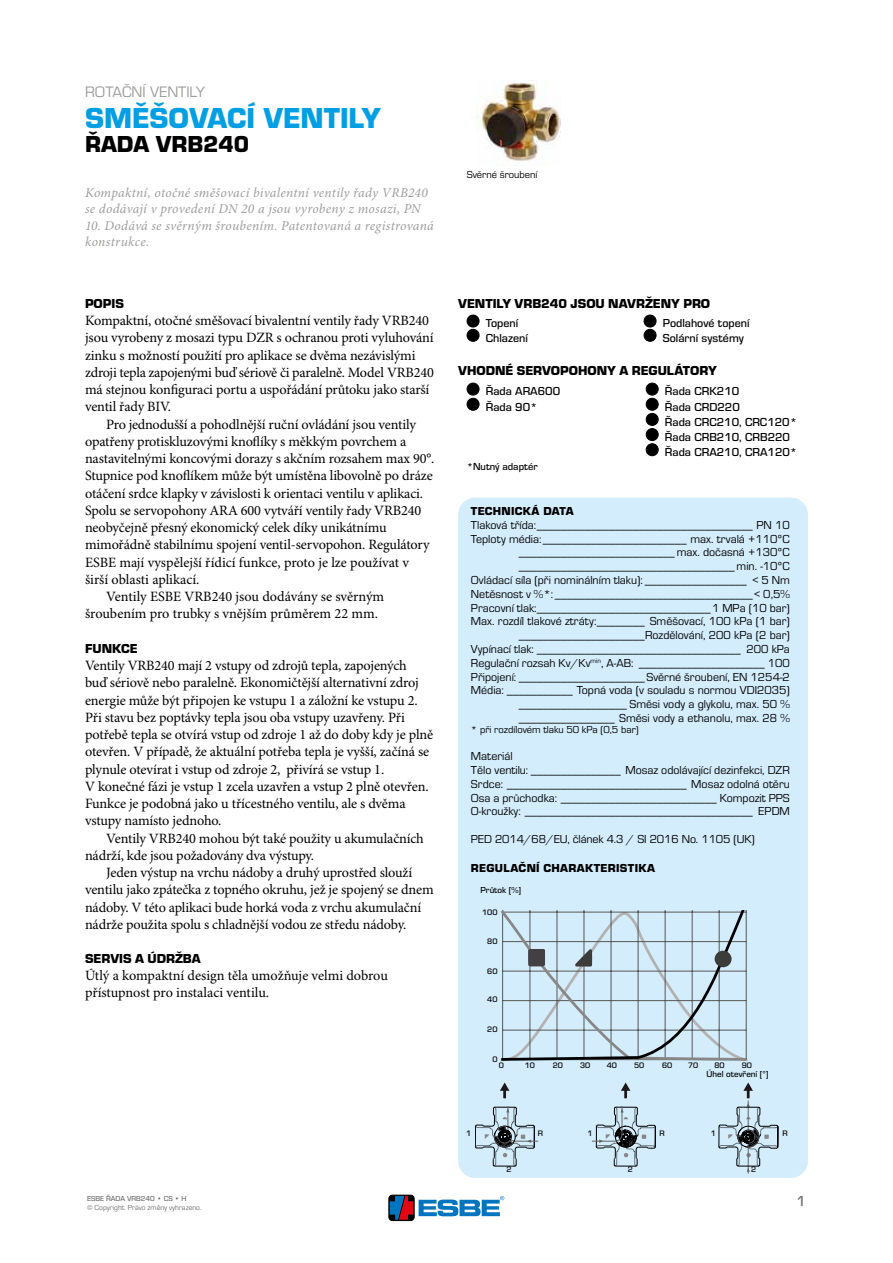
<style>
.page{position:relative;width:893px;height:1263px;background:#fff}
.page>*{position:absolute;margin:0;border:0;box-sizing:border-box;transform-origin:0 0}
.t1{font:700 30px "ESBE Eurostile";color:#009fe3}
.t2{font:700 24px "ESBE Eurostile";color:#000}
.t3{font:15.75px "ESBE Eurostile";color:#9d9d9c}
.t4{font:500 15px "ESBE Eurostile";color:#706f6f}
.t5{font:14.25px/17.2px "Minion Pro";letter-spacing:-.01em;color:#000}
.t6{font:italic 13.5px/16.5px "Minion Pro";letter-spacing:.02em;color:#9d9d9c}
.t7{font:700 13.5px "ESBE Eurostile";color:#000}
.t8{font:12px/13.8px "ESBE Eurostile";color:#000;text-align:right}
.t9{font:500 12px/15.1px "ESBE Eurostile";color:#000}
.t10{font:700 12px "ESBE Eurostile";letter-spacing:.025em;color:#000}
.t11{font:10.5px "ESBE Eurostile";color:#000}
.t12{font:500 10.5px "ESBE Eurostile";color:#000}
.t13{font:500 9px "ESBE Eurostile";color:#000}
.t14{font:500 8.25px "ESBE Eurostile";color:#000}
.t15{font:7.5px "ESBE Eurostile";color:#706f6f}
.t16{font:500 7.5px "ESBE Eurostile";color:#706f6f}
</style>
<div class="page">
<div style="left:458px;top:497px;width:350px;height:681px;background:#d4edfc;border-radius:17px"></div>
<svg style="left:500px;top:910px;width:248px;height:152px"></svg>
<hr style="left:748px;top:1100px;width:1px;height:73px;background:#646363">
<svg style="left:475px;top:1082px;width:303px;height:90px"></svg>
<img style="left:477px;top:82px;width:84px;height:80px">
<div style="left:467px;top:315px;width:12px;height:12px;background:#000;border-radius:50%"></div>
<div style="left:467px;top:315px;width:12px;height:12px;border:1px solid #000;border-radius:50%"></div>
<div style="left:467px;top:329px;width:12px;height:12px;background:#000;border-radius:50%"></div>
<div style="left:467px;top:329px;width:12px;height:13px;border:1px solid #000;border-radius:50%"></div>
<div style="left:644px;top:315px;width:12px;height:12px;background:#000;border-radius:50%"></div>
<div style="left:644px;top:315px;width:12px;height:12px;border:1px solid #000;border-radius:50%"></div>
<div style="left:644px;top:329px;width:12px;height:12px;background:#000;border-radius:50%"></div>
<div style="left:644px;top:329px;width:12px;height:13px;border:1px solid #000;border-radius:50%"></div>
<div style="left:467px;top:383px;width:12px;height:12px;background:#000;border-radius:50%"></div>
<div style="left:467px;top:383px;width:12px;height:12px;border:1px solid #000;border-radius:50%"></div>
<div style="left:467px;top:398px;width:12px;height:12px;background:#000;border-radius:50%"></div>
<div style="left:467px;top:398px;width:12px;height:13px;border:1px solid #000;border-radius:50%"></div>
<div style="left:646px;top:383px;width:12px;height:12px;background:#000;border-radius:50%"></div>
<div style="left:646px;top:383px;width:13px;height:12px;border:1px solid #000;border-radius:50%"></div>
<div style="left:646px;top:398px;width:12px;height:12px;background:#000;border-radius:50%"></div>
<div style="left:646px;top:398px;width:13px;height:13px;border:1px solid #000;border-radius:50%"></div>
<div style="left:646px;top:413px;width:12px;height:12px;background:#000;border-radius:50%"></div>
<div style="left:646px;top:413px;width:13px;height:13px;border:1px solid #000;border-radius:50%"></div>
<div style="left:646px;top:429px;width:12px;height:12px;background:#000;border-radius:50%"></div>
<div style="left:646px;top:428px;width:13px;height:13px;border:1px solid #000;border-radius:50%"></div>
<div style="left:646px;top:444px;width:12px;height:12px;background:#000;border-radius:50%"></div>
<div style="left:646px;top:443px;width:13px;height:13px;border:1px solid #000;border-radius:50%"></div>
<div style="left:389px;top:1195px;width:25px;height:25px;border:1px solid #000;border-radius:4px"></div>
<svg style="left:390px;top:1196px;width:23px;height:24px"></svg>
<svg style="left:419px;top:1196px;width:85px;height:20px"></svg>
<p class="t3" style="left:85px;top:83px;width:121px">ROTAČNÍ VENTILY</p>
<h1 class="t1" style="left:85px;top:102px;width:298px">SMĚŠOVACÍ VENTILY</h1>
<h2 class="t2" style="left:85px;top:131px;width:166px">ŘADA VRB240</h2>
<p class="t6" style="left:85px;top:185px;width:344px">Kompaktní, otočné směšovací bivalentní ventily řady VRB240 se dodávají v provedení DN 20 a jsou vyrobeny z mosazi, PN</p>
<p class="t6" style="left:85px;top:218px;width:350px">10. Dodává se svěrným šroubením. Patentovaná a registrovaná konstrukce.</p>
<p class="t7" style="left:85px;top:296px;width:40px">POPIS</p>
<p class="t5" style="left:85px;top:312px;width:350px">Kompaktní, otočné směšovací bivalentní ventily řady VRB240 jsou vyrobeny z mosazi typu DZR s ochranou proti vyluhování zinku s možností použití pro aplikace se dvěma nezávislými zdroji tepla zapojenými buď sériově či paralelně. Model VRB240 má stejnou konfiguraci portu a uspořádání průtoku jako starší ventil řady BIV.</p>
<p class="t5" style="left:106px;top:416px;width:311px">Pro jednodušší a pohodlnější ruční ovládání jsou ventily</p>
<p class="t5" style="left:85px;top:433px;width:323px">opatřeny protiskluzovými knoflíky s měkkým povrchem a</p>
<p class="t5" style="left:85px;top:450px;width:351px">nastavitelnými koncovými dorazy s akčním rozsahem max 90°.</p>
<p class="t5" style="left:85px;top:468px;width:349px">Stupnice pod knoflíkem může být umístěna libovolně po dráze</p>
<p class="t5" style="left:85px;top:485px;width:339px">otáčení srdce klapky v závislosti k orientaci ventilu v aplikaci.</p>
<p class="t5" style="left:85px;top:502px;width:338px">Spolu se servopohony ARA 600 vytváří ventily řady VRB240</p>
<p class="t5" style="left:85px;top:520px;width:303px">neobyčejně přesný ekonomický celek díky unikátnímu</p>
<p class="t5" style="left:85px;top:537px;width:346px">mimořádně stabilnímu spojení ventil-servopohon. Regulátory</p>
<p class="t5" style="left:85px;top:554px;width:325px">ESBE mají vyspělejší řídicí funkce, proto je lze používat v</p>
<p class="t5" style="left:85px;top:571px;width:116px">širší oblasti aplikací.</p>
<p class="t5" style="left:106px;top:589px;width:279px">Ventily ESBE VRB240 jsou dodávány se svěrným</p>
<p class="t5" style="left:85px;top:606px;width:294px">šroubením pro trubky s vnějším průměrem 22 mm.</p>
<p class="t7" style="left:85px;top:641px;width:54px">FUNKCE</p>
<p class="t5" style="left:85px;top:657px;width:350px">Ventily VRB240 mají 2 vstupy od zdrojů tepla, zapojených<br>buď sériově nebo paralelně. Ekonomičtější alternativní zdroj energie může být připojen ke vstupu 1 a záložní ke vstupu 2.<br>Při stavu bez poptávky tepla jsou oba vstupy uzavřeny. Při potřebě tepla se otvírá vstup od zdroje 1 až do doby kdy je plně otevřen. V případě, že aktuální potřeba tepla je vyšší, začíná se plynule otevírat i vstup od zdroje 2, přivírá se vstup 1.<br>V konečné fázi je vstup 1 zcela uzavřen a vstup 2 plně otevřen.<br>Funkce je podobná jako u třícestného ventilu, ale s dvěma vstupy namísto jednoho.</p>
<p class="t5" style="left:85px;top:830px;width:340px;text-indent:21px">Ventily VRB240 mohou být také použity u akumulačních nádrží, kde jsou požadovány dva výstupy.</p>
<p class="t5" style="left:85px;top:865px;width:350px;text-indent:21px">Jeden výstup na vrchu nádoby a druhý uprostřed slouží ventilu jako zpátečka z topného okruhu, jež je spojený se dnem nádoby. V této aplikaci bude horká voda z vrchu akumulační nádrže použita spolu s chladnější vodou ze středu nádoby.</p>
<p class="t7" style="left:85px;top:951px;width:117px">SERVIS A ÚDRŽBA</p>
<p class="t5" style="left:85px;top:967px;width:304px">Útlý a kompaktní design těla umožňuje velmi dobrou přístupnost pro instalaci ventilu.</p>
<p class="t16" style="left:87px;top:1194px;width:101px">ESBE ŘADA VRB240 • CS • H</p>
<p class="t15" style="left:87px;top:1203px;width:116px">© Copyright. Právo změny vyhrazeno.</p>
<p class="t11" style="left:467px;top:169px;width:72px">Svěrné šroubení</p>
<p class="t7" style="left:458px;top:296px;width:254px">VENTILY VRB240 JSOU NAVRŽENY PRO</p>
<p class="t9" style="left:486px;top:317px;width:44px;line-height:14.2px">Topení<br>Chlazení</p>
<p class="t9" style="left:663px;top:317px;width:88px;line-height:14.2px">Podlahové topení<br>Solární systémy</p>
<p class="t7" style="left:458px;top:363px;width:260px">VHODNÉ SERVOPOHONY A REGULÁTORY</p>
<p class="t9" style="left:486px;top:384px;width:76px">Řada ARA600<br>Řada 90*</p>
<p class="t12" style="left:467px;top:460px;width:73px">*Nutný adaptér</p>
<p class="t9" style="left:665px;top:384px;width:134px">Řada CRK210<br>Řada CRD220<br>Řada CRC210, CRC120*<br>Řada CRB210, CRB220<br>Řada CRA210, CRA120*</p>
<p class="t10" style="left:471px;top:504px;width:104px">TECHNICKÁ DATA</p>
<p class="t8" style="left:471px;top:518px;width:320px">Tlaková třída:____________________________________ PN 10<br>Teploty média:________________________ max. trvalá +110ºC __________________________ max. dočasná +130ºC ____________________________________ min. -10ºC<br>Ovládací síla (při nominálním tlaku): _________________ &lt; 5 Nm Netěsnost v %*: _________________________________&lt; 0,5% Pracovní tlak:_____________________________1 MPa (10 bar)<br>Max. rozdíl tlakové ztráty:________ Směšovací, 100 kPa (1 bar) _____________________Rozdělování, 200 kPa (2 bar)<br>Vypínací tlak: __________________________________ 200 kPa Regulační rozsah Kv/Kv<sup>min</sup>, A-AB: _____________________ 100<br>Připojení: _____________________Svěrné šroubení, EN 1254-2<br>Média: ___________ Topná voda (v souladu s normou VDI2035) __________________ Směsi vody a glykolu, max. 50 % ________________ Směsi vody a ethanolu, max. 28 %</p>
<p class="t11" style="left:471px;top:723px;width:169px">* při rozdílovém tlaku 50 kPa (0,5 bar)</p>
<p class="t8" style="left:471px;top:749px;width:320px;text-align:left">Materiál<br>Tělo ventilu: _______________ Mosaz odolávající dezinfekci, DZR Srdce: ______________________________ Mosaz odolná otěru Osa a průchodka: __________________________ Kompozit PPS O-kroužky: ______________________________________ EPDM</p>
<p class="t8" style="left:471px;top:832px;width:285px">PED 2014/68/EU, článek 4.3 / SI 2016 No. 1105 (UK)</p>
<p class="t10" style="left:471px;top:861px;width:185px">REGULAČNÍ CHARAKTERISTIKA</p>
<p class="t13" style="left:480px;top:885px;width:42px">Průtok [%]</p>
<p class="t14" style="left:482px;top:908px;width:17px">100</p>
<p class="t14" style="left:487px;top:936px;width:12px">80</p>
<p class="t14" style="left:487px;top:966px;width:12px">60</p>
<p class="t14" style="left:487px;top:995px;width:12px">40</p>
<p class="t14" style="left:487px;top:1025px;width:12px">20</p>
<p class="t14" style="left:466px;top:1128px;width:7px">1</p>
<p class="t14" style="left:492px;top:1054px;width:7px">0</p>
<p class="t14" style="left:499px;top:1061px;width:7px">0</p>
<p class="t14" style="left:525px;top:1061px;width:12px">10</p>
<p class="t14" style="left:553px;top:1061px;width:12px">20</p>
<p class="t14" style="left:580px;top:1061px;width:12px">30</p>
<p class="t14" style="left:607px;top:1061px;width:12px">40</p>
<p class="t14" style="left:634px;top:1061px;width:12px">50</p>
<p class="t14" style="left:662px;top:1061px;width:12px">60</p>
<p class="t14" style="left:688px;top:1061px;width:12px">70</p>
<p class="t14" style="left:714px;top:1061px;width:12px">80</p>
<p class="t14" style="left:742px;top:1061px;width:12px">90</p>
<p class="t13" style="left:707px;top:1069px;width:63px">Úhel otevření [°]</p>
<p class="t14" style="left:507px;top:1165px;width:7px">2</p>
<p class="t14" style="left:538px;top:1128px;width:7px">R</p>
<p class="t14" style="left:588px;top:1128px;width:7px">1</p>
<p class="t14" style="left:628px;top:1165px;width:7px">2</p>
<p class="t14" style="left:659px;top:1128px;width:7px">R</p>
<p class="t14" style="left:711px;top:1128px;width:7px">1</p>
<p class="t14" style="left:751px;top:1165px;width:7px">2</p>
<p class="t14" style="left:782px;top:1128px;width:7px">R</p>
<p class="t4" style="left:796px;top:1193px;width:11px">1</p>
</div>
